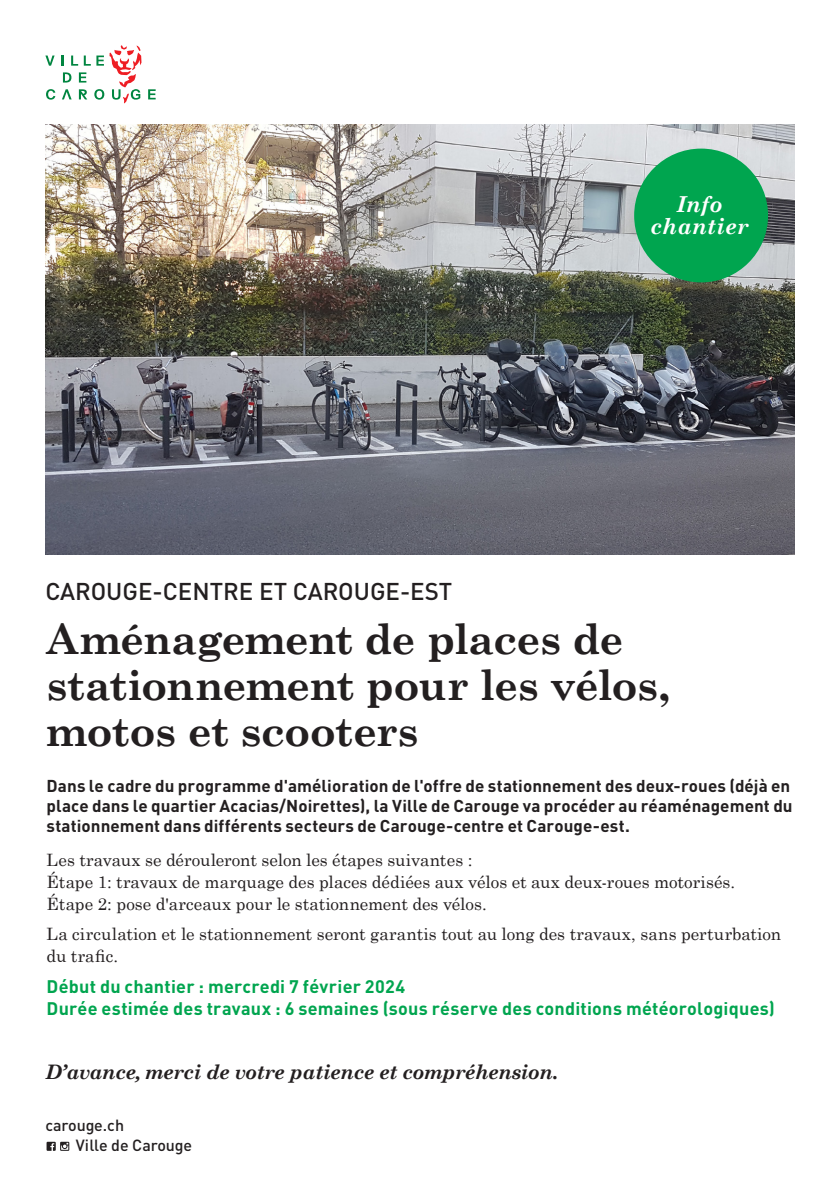
<style>
.page{position:relative;width:840px;height:1191px;background:#fff}
.page>*{position:absolute;margin:0;border:0;box-sizing:border-box;transform-origin:0 0}
.A5_-_Titre__2020{font:700 42px/46px "Century Schoolbook";letter-spacing:-.015em;color:#231f20}
.t1{font:500 24px "DINOT";color:#231f20}
.F4_-_Gratuit_F4__2020{font:italic 700 22px/22px "Century Schoolbook";letter-spacing:.005em;color:#fff;text-align:center}
.t2{font:italic 700 20px "Century Schoolbook";letter-spacing:-.02em;color:#231f20}
.A5_-_Texte__2020{font:700 18px/22px "DINOT";letter-spacing:.015em;color:#00a54f}
.A5_-_Texte__2020-2{font:17px/22px "Century Schoolbook";color:#231f20}
.A5_-_Sous-titre__2020{font:700 17px/20px "DINOT";letter-spacing:.005em;color:#231f20}
.t3{font:500 16px "DINOT";letter-spacing:-.01em;color:#231f20}
</style>
<div class="page">
<img style="left:45px;top:125px;width:749px;height:429px">
<div style="left:633px;top:149px;width:134px;height:133px;background:#00a54f;border-radius:50%"></div>
<svg style="left:45px;top:56px;width:10px;height:10px"></svg>
<svg style="left:46px;top:89px;width:9px;height:11px"></svg>
<svg style="left:148px;top:89px;width:7px;height:10px"></svg>
<svg style="left:61px;top:45px;width:80px;height:58px"></svg>
<svg style="left:47px;top:1141px;width:22px;height:9px"></svg>
<p class="t1" style="left:45px;top:576px;width:408px">CAROUGE-CENTRE ET CAROUGE-EST</p>
<p class="F4_-_Gratuit_F4__2020" style="left:650px;top:192px;width:100px">Info chantier</p>
<p class="A5_-_Titre__2020" style="left:47px;top:613px;width:624px">Aménagement de places de stationnement pour les vélos, motos et scooters</p>
<p class="A5_-_Sous-titre__2020" style="left:47px;top:775px;width:747px">Dans le cadre du programme d'amélioration de l'offre de stationnement des deux-roues (déjà en place dans le quartier Acacias/Noirettes), la Ville de Carouge va procéder au réaménagement du stationnement dans différents secteurs de Carouge-centre et Carouge-est.</p>
<p class="A5_-_Texte__2020-2" style="left:47px;top:847px;width:689px">Les travaux se dérouleront selon les étapes suivantes :<br>Étape 1: travaux de marquage des places dédiées aux vélos et aux deux-roues motorisés.<br>Étape 2: pose d'arceaux pour le stationnement des vélos.</p>
<p class="A5_-_Texte__2020-2" style="left:47px;top:921px;width:735px">La circulation et le stationnement seront garantis tout au long des travaux, sans perturbation du trafic.</p>
<p class="A5_-_Texte__2020" style="left:47px;top:975px;width:729px">Début du chantier : mercredi 7 février 2024<br>Durée estimée des travaux : 6 semaines (sous réserve des conditions météorologiques)</p>
<p class="t2" style="left:45px;top:1056px;width:514px">D’avance, merci de votre patience et compréhension.</p>
<p class="t3" style="left:45px;top:1114px;width:80px">carouge.ch</p>
<p class="t3" style="left:76px;top:1134px;width:118px">Ville de Carouge</p>
</div>
